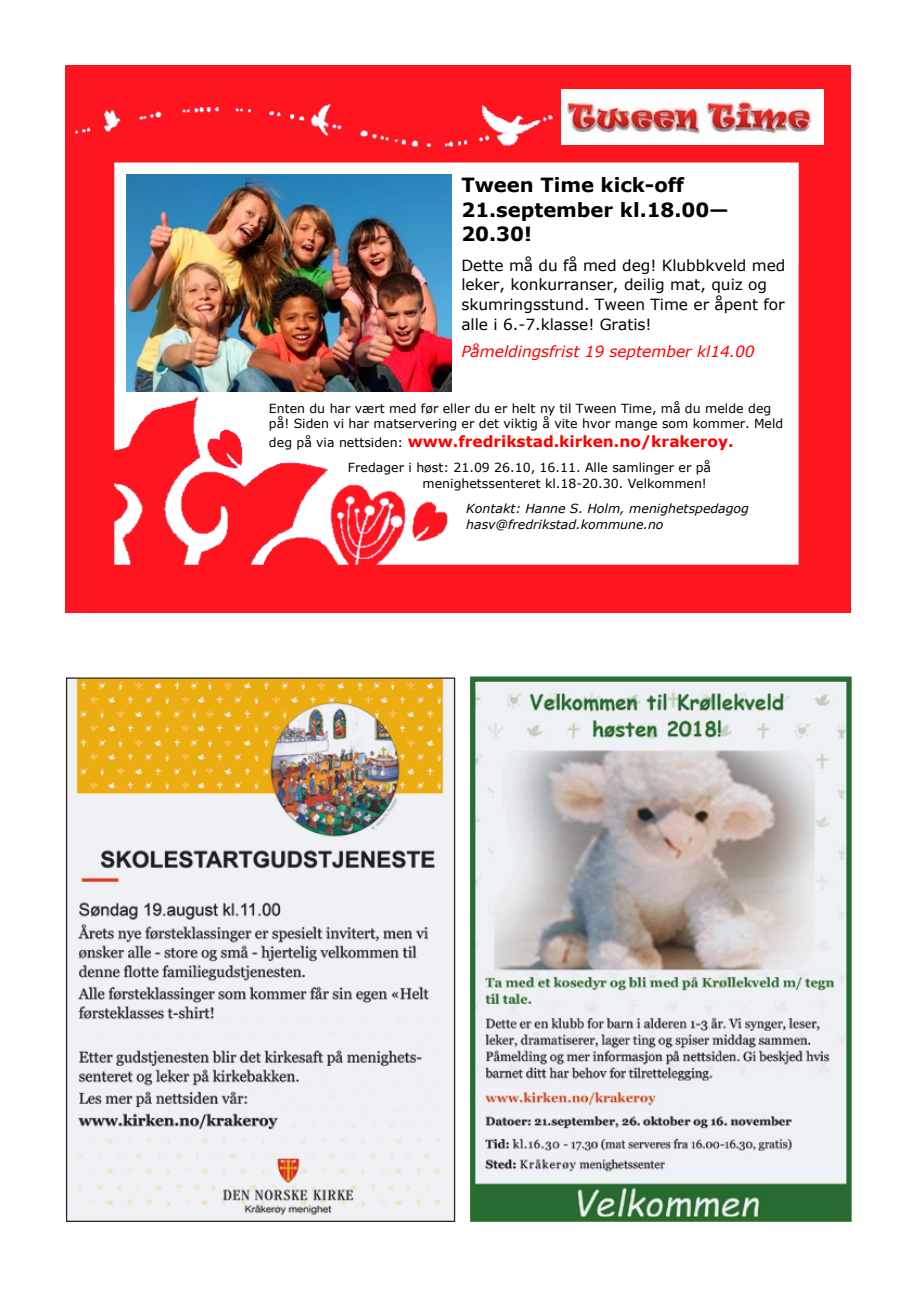
<style>
.page{position:relative;width:919px;height:1289px;background:#fff}
.page>*{position:absolute;margin:0;border:0;box-sizing:border-box;transform-origin:0 0}
.t1{font:700 19.5px/24.8px "Verdana";color:#000}
.t2{font:15.3px/19.5px "Verdana";color:#000}
.t3{font:700 15.3px "Verdana";color:#f00}
.t4{font:italic 15.3px "Verdana";color:#f00}
.t5{font:12.45px/15.9px "Verdana";letter-spacing:.005em;color:#000}
.t6{font:italic 12.45px/15.9px "Verdana";color:#000}
.s1{font-weight:400;font-size:12.45px;color:#000}
</style>
<div class="page">
<img style="left:66px;top:66px;width:784px;height:546px">
<img style="left:561px;top:90px;width:262px;height:55px">
<img style="left:127px;top:174px;width:324px;height:217px">
<img style="left:68px;top:679px;width:385px;height:540px">
<img style="left:476px;top:682px;width:369px;height:533px">
<div style="left:470px;top:676px;width:381px;height:545px;border:5px solid #296c30"></div>
<h1 class="t1" style="left:461px;top:172px;width:269px">Tween Time kick-off<br>21.september kl.18.00—<br>20.30!</h1>
<p class="t2" style="left:461px;top:255px;width:325px">Dette må du få med deg! Klubbkveld med leker, konkurranser, deilig mat, quiz og skumringsstund. Tween Time er åpent for alle i 6.-7.klasse! Gratis!</p>
<p class="t4" style="left:461px;top:341px;width:295px">Påmeldingsfrist 19 september kl14.00</p>
<p class="t5" style="left:269px;top:400px;width:516px">Enten du har vært med før eller du er helt ny til Tween Time, må du melde deg på! Siden vi har matservering er det viktig å vite hvor mange som kommer. Meld</p>
<p class="t3" style="left:269px;top:430px;width:466px"><span class="s1">deg på via nettsiden:</span> www.fredrikstad.kirken.no/krakeroy.</p>
<p class="t5" style="left:422px;top:460px;width:290px;text-indent:-75px">Fredager i høst: 21.09 26.10, 16.11. Alle samlinger er på menighetssenteret kl.18-20.30. Velkommen!</p>
<p class="t6" style="left:466px;top:500px;width:284px">Kontakt: Hanne S. Holm, menighetspedagog hasv@fredrikstad.kommune.no</p>
</div>
